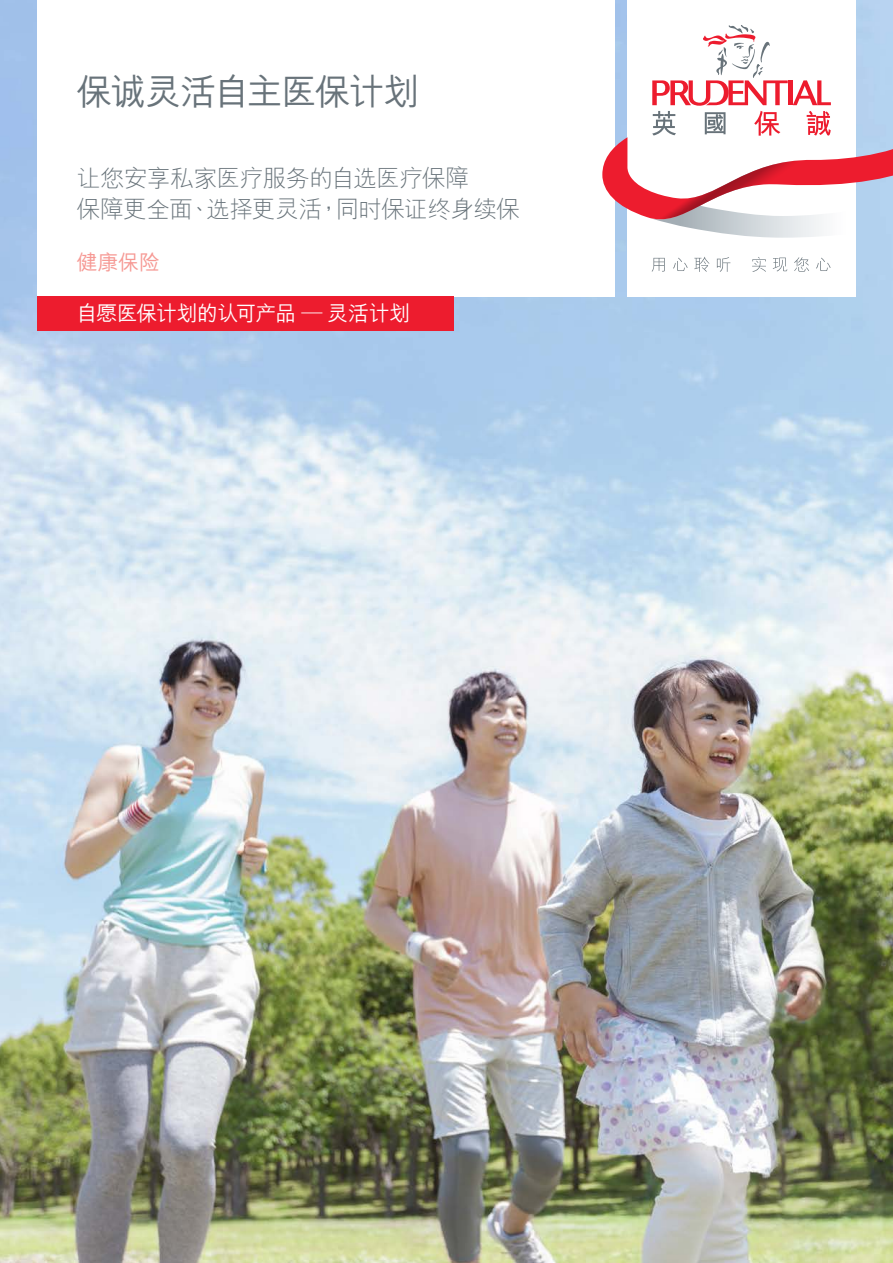
<style>
.page{position:relative;width:893px;height:1263px;background:#fff}
.page>*{position:absolute;margin:0;border:0;box-sizing:border-box;transform-origin:0 0}
.t1{font:500 36px "M Hei HKS";letter-spacing:-.06em;color:#68737a}
.t2{font:300 24px/31.5px "M Hei HKS";letter-spacing:-.035em;color:#68737a}
.t3{font:500 21px "M Hei HKS";letter-spacing:-.035em;color:#fff}
.t4{font:500 21px "M Hei HKS";color:#f69994}
</style>
<div class="page">
<img style="left:0;top:0;width:893px;height:1263px">
<div style="left:37px;top:0;width:578px;height:296px;background:#fff"></div>
<div style="left:627px;top:0;width:229px;height:296px;background:#fff"></div>
<svg style="left:602px;top:25px;width:291px;height:213px"></svg>
<svg style="left:652px;top:258px;width:13px;height:14px"></svg>
<svg style="left:673px;top:258px;width:15px;height:13px"></svg>
<svg style="left:694px;top:257px;width:15px;height:15px"></svg>
<svg style="left:717px;top:257px;width:13px;height:15px"></svg>
<svg style="left:752px;top:257px;width:14px;height:15px"></svg>
<svg style="left:773px;top:258px;width:14px;height:13px"></svg>
<svg style="left:794px;top:257px;width:15px;height:15px"></svg>
<svg style="left:816px;top:258px;width:15px;height:13px"></svg>
<div style="left:37px;top:296px;width:417px;height:34px;background:#ed1c2e"></div>
<h1 class="t1" style="left:77px;top:66px;width:345px">保誠靈活自主醫保計劃</h1>
<p class="t2" style="left:77px;top:161px;width:445px">讓您安享私家醫療服務的自選醫療保障<br>保障更全面、選擇更靈活，同時保證終身續保</p>
<p class="t4" style="left:77px;top:247px;width:85px">健康保險</p>
<p class="t3" style="left:77px;top:298px;width:335px">自願醫保計劃的認可產品 — 靈活計劃</p>
</div>
